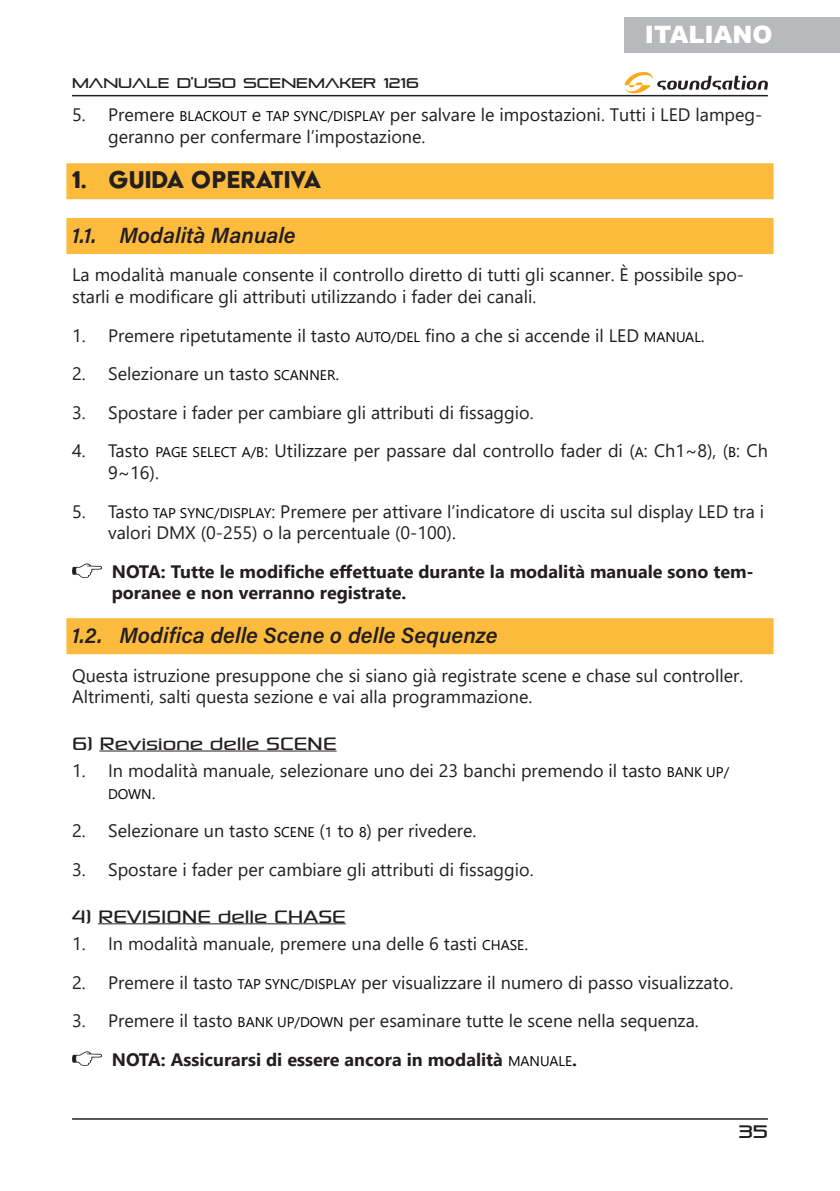
<style>
.page{position:relative;width:840px;height:1191px;background:#fff}
.page>*{position:absolute;margin:0;border:0;box-sizing:border-box;transform-origin:0 0}
.t1{font:28px "Acier BAT Text Solid";color:#231f20}
.t2{font:900 24px "Arial";color:#fff}
.t3{font:22px "Acumin Variable Concept";color:#231f20}
.ITA_-_Basic_Text_w_3{font:18px/21.6px "Segoe UI";color:#231f20}
.ITA_-_Dito_-_Tab_7mm{font:700 18px/21.6px "Segoe UI";color:#231f20}
.t4{font:18px "Pirulen";color:#231f20}
.t5{font:500 16px "Sol Pro";color:#231f20;scale:1.38 1}
.t6{font:14px "Pirulen";color:#231f20}
.t7{font:14px "Segoe UI";color:#000}
.s1{font-size:14px;color:#000}
.s2{font-size:18px;color:#231f20}
.s3{font-weight:400;font-size:14px;color:#000}
</style>
<div class="page">
<div style="left:66px;top:163px;width:707px;height:36px;background:#fdbb3e"></div>
<div style="left:66px;top:218px;width:707px;height:36px;background:#fdbb3e"></div>
<svg style="left:72px;top:563px;width:30px;height:15px"></svg>
<div style="left:66px;top:618px;width:707px;height:36px;background:#fdbb3e"></div>
<hr style="left:99px;top:750px;width:237px;height:1px;background:#231f20">
<hr style="left:98px;top:923px;width:247px;height:1px;background:#231f20">
<svg style="left:72px;top:1051px;width:30px;height:14px"></svg>
<hr style="left:72px;top:95px;width:695px;height:1px;background:#231f20">
<svg style="left:624px;top:72px;width:143px;height:22px"></svg>
<hr style="left:72px;top:1118px;width:695px;height:1px;background:#231f20">
<div style="left:624px;top:17px;width:215px;height:35px;background:#b8b9bc"></div>
<p class="t6" style="left:72px;top:74px;width:348px">MANUALE D’USO SCENEMAKER 1216</p>
<h2 class="t2" style="left:644px;top:17px;width:129px">ITALIANO</h2>
<p class="ITA_-_Basic_Text_w_3" style="left:108px;top:103px;width:655px;text-indent:-36px">5. Premere <span class="s1">BLACKOUT</span> e <span class="s1">TAP SYNC/DISPLAY</span> per salvare le impostazioni. Tutti i LED lampeg&shy;geranno per confermare l’impostazione.</p>
<p class="t1" style="left:72px;top:165px;width:251px">1. GUIDA OPERATIVA</p>
<p class="t3" style="left:72px;top:220px;width:225px">1.1. Modalità Manuale</p>
<p class="ITA_-_Basic_Text_w_3" style="left:72px;top:262px;width:673px">La modalità manuale consente il controllo diretto di tutti gli scanner. È possibile spo&shy;starli e modificare gli attributi utilizzando i fader dei canali.</p>
<p class="ITA_-_Basic_Text_w_3" style="left:72px;top:323px;width:634px">1. Premere ripetutamente il tasto <span class="s1">AUTO/DEL</span> fino a che si accende il LED <span class="s1">MANUAL</span>.</p>
<p class="ITA_-_Basic_Text_w_3" style="left:72px;top:361px;width:268px">2. Selezionare un tasto <span class="s1">SCANNER</span>.</p>
<p class="ITA_-_Basic_Text_w_3" style="left:72px;top:400px;width:463px">3. Spostare i fader per cambiare gli attributi di fissaggio.</p>
<p class="ITA_-_Basic_Text_w_3" style="left:108px;top:438px;width:661px;text-indent:-36px">4. Tasto <span class="s1">PAGE SELECT A/B</span>: Utilizzare per passare dal controllo fader di (<span class="s1">A</span>: Ch1~8), (<span class="s1">B</span>: Ch<br>9~16).</p>
<p class="ITA_-_Basic_Text_w_3" style="left:108px;top:499px;width:657px;text-indent:-36px">5. Tasto <span class="s1">TAP SYNC/DISPLAY</span>: Premere per attivare l’indicatore di uscita sul display LED tra i valori DMX (0-255) o la percentuale (0-100).</p>
<p class="ITA_-_Dito_-_Tab_7mm" style="left:112px;top:559px;width:643px">NOTA: Tutte le modifiche effettuate durante la modalità manuale sono tem&shy;poranee e non verranno registrate.</p>
<p class="t3" style="left:72px;top:620px;width:427px">1.2. Modifica delle Scene o delle Sequenze</p>
<p class="ITA_-_Basic_Text_w_3" style="left:72px;top:662px;width:672px">Questa istruzione presuppone che si siano già registrate scene e chase sul controller.<br>Altrimenti, salti questa sezione e vai alla programmazione.</p>
<p class="t5" style="left:72px;top:733px;width:193px">6) Revisione delle SCENE</p>
<p class="ITA_-_Basic_Text_w_3" style="left:72px;top:758px;width:658px">1. In modalità manuale, selezionare uno dei 23 banchi premendo il tasto <span class="s1">BANK UP/</span></p>
<p class="t7" style="left:108px;top:780px;width:49px">DOWN<span class="s2">.</span></p>
<p class="ITA_-_Basic_Text_w_3" style="left:72px;top:818px;width:406px">2. Selezionare un tasto <span class="s1">SCENE</span> (<span class="s1">1</span> to <span class="s1">8</span>) per rivedere.</p>
<p class="ITA_-_Basic_Text_w_3" style="left:72px;top:857px;width:463px">3. Spostare i fader per cambiare gli attributi di fissaggio.</p>
<p class="t5" style="left:72px;top:906px;width:200px">4) REVISIONE delle CHASE</p>
<p class="ITA_-_Basic_Text_w_3" style="left:72px;top:931px;width:457px">1. In modalità manuale, premere una delle 6 tasti <span class="s1">CHASE</span>.</p>
<p class="ITA_-_Basic_Text_w_3" style="left:72px;top:969px;width:662px">2. Premere il tasto <span class="s1">TAP SYNC/DISPLAY</span> per visualizzare il numero di passo visualizzato.</p>
<p class="ITA_-_Basic_Text_w_3" style="left:72px;top:1008px;width:628px">3. Premere il tasto <span class="s1">BANK UP/DOWN</span> per esaminare tutte le scene nella sequenza.</p>
<p class="ITA_-_Dito_-_Tab_7mm" style="left:112px;top:1047px;width:466px">NOTA: Assicurarsi di essere ancora in modalità <span class="s3">MANUALE</span>.</p>
<p class="t4" style="left:738px;top:1120px;width:31px">35</p>
</div>
